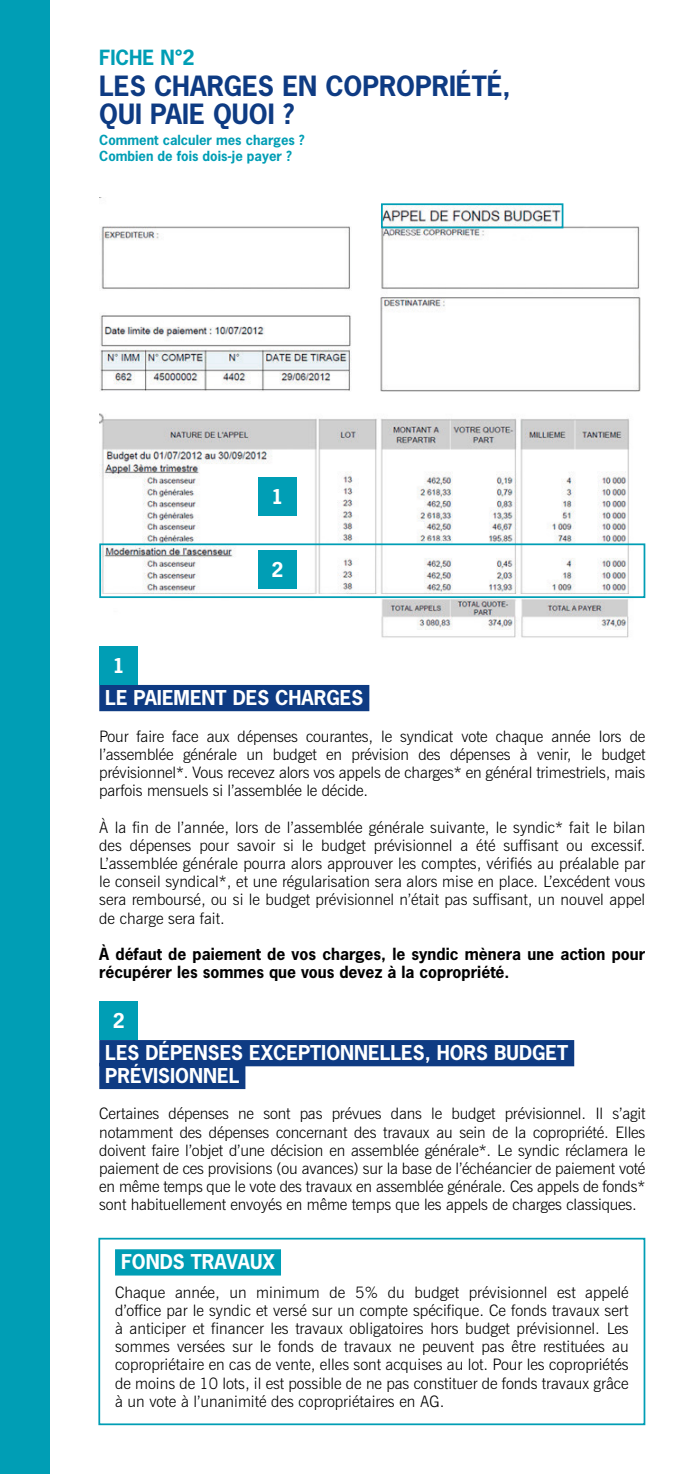
<style>
.page{position:relative;width:695px;height:1474px;background:#fff}
.page>*{position:absolute;margin:0;border:0;box-sizing:border-box;transform-origin:0 0}
.t1{font:700 26.25px/27.7px "News Gothic Std";color:#0e3b83}
.t2{font:700 19.6px "News Gothic Std";color:#009eb5}
.t3{font:700 19.25px/22.8px "News Gothic Std";color:#fff}
.t4{font:300 15.75px/18.2px "News Gothic BT";color:#000;text-align:justify}
.t5{font:700 15.75px/18.2px "News Gothic Std";color:#000}
.t6{font:700 13.12px/15.8px "News Gothic Std";color:#009eb5}
</style>
<div class="page">
<div style="left:99px;top:685px;width:270px;height:26px;background:#0e3b83"></div>
<div style="left:99px;top:1040px;width:475px;height:26px;background:#0e3b83"></div>
<div style="left:99px;top:1062px;width:146px;height:27px;background:#0e3b83"></div>
<div style="left:99px;top:646px;width:39px;height:38px;background:#009eb5"></div>
<div style="left:99px;top:1000px;width:39px;height:39px;background:#009eb5"></div>
<div style="left:115px;top:1249px;width:166px;height:26px;background:#009eb5"></div>
<div style="left:98px;top:1237px;width:547px;height:188px;border:2px solid #009eb5"></div>
<div style="left:0;top:0;width:50px;height:1473px;background:#009eb5"></div>
<img style="left:99px;top:197px;width:542px;height:441px">
<div style="left:258px;top:477px;width:39px;height:38px;background:#009eb5"></div>
<div style="left:258px;top:549px;width:39px;height:39px;background:#009eb5"></div>
<div style="left:99px;top:543px;width:546px;height:55px;border:2px solid #009eb5"></div>
<div style="left:381px;top:203px;width:182px;height:25px;border:2px solid #009eb5"></div>
<p class="t2" style="left:99px;top:45px;width:97px">FICHE N°2</p>
<h1 class="t1" style="left:99px;top:72px;width:413px">LES CHARGES EN COPROPRIÉTÉ,<br>QUI PAIE QUOI ?</h1>
<p class="t6" style="left:99px;top:132px;width:207px">Comment calculer mes charges ?<br>Combien de fois dois-je payer ?</p>
<p class="t3" style="left:271px;top:484px;width:13px">1</p>
<p class="t3" style="left:113px;top:653px;width:13px">1</p>
<p class="t3" style="left:271px;top:557px;width:13px">2</p>
<p class="t3" style="left:105px;top:686px;width:259px">LE PAIEMENT DES CHARGES</p>
<p class="t4" style="left:99px;top:726px;width:547px">Pour faire face aux dépenses courantes, le syndicat vote chaque année lors de l’assemblée générale un budget en prévision des dépenses à venir, le budget prévisionnel*. Vous recevez alors vos appels de charges* en général trimestriels, mais parfois mensuels si l’assemblée le décide.</p>
<p class="t4" style="left:99px;top:817px;width:547px">À la fin de l’année, lors de l’assemblée générale suivante, le syndic* fait le bilan des dépenses pour savoir si le budget prévisionnel a été suffisant ou excessif.<br>L’assemblée générale pourra alors approuver les comptes, vérifiés au préalable par le conseil syndical*, et une régularisation sera alors mise en place. L’excédent vous sera remboursé, ou si le budget prévisionnel n’était pas suffisant, un nouvel appel de charge sera fait.</p>
<p class="t5" style="left:99px;top:944px;width:547px">À défaut de paiement de vos charges, le syndic mènera une action pour récupérer les sommes que vous devez à la copropriété.</p>
<p class="t3" style="left:113px;top:1008px;width:13px">2</p>
<p class="t3" style="left:105px;top:1041px;width:464px">LES DÉPENSES EXCEPTIONNELLES, HORS BUDGET<br>PRÉVISIONNEL</p>
<p class="t4" style="left:99px;top:1104px;width:547px">Certaines dépenses ne sont pas prévues dans le budget prévisionnel. Il s’agit notamment des dépenses concernant des travaux au sein de la copropriété. Elles doivent faire l’objet d’une décision en assemblée générale*. Le syndic réclamera le paiement de ces provisions (ou avances) sur la base de l’échéancier de paiement voté en même temps que le vote des travaux en assemblée générale. Ces appels de fonds* sont habituellement envoyés en même temps que les appels de charges classiques.</p>
<p class="t3" style="left:121px;top:1250px;width:155px">FONDS TRAVAUX</p>
<p class="t4" style="left:115px;top:1282px;width:515px">Chaque année, un minimum de 5% du budget prévisionnel est appelé d’office par le syndic et versé sur un compte spécifique. Ce fonds travaux sert à anticiper et financer les travaux obligatoires hors budget prévisionnel. Les sommes versées sur le fonds de travaux ne peuvent pas être restituées au copropriétaire en cas de vente, elles sont acquises au lot. Pour les copropriétés de moins de 10 lots, il est possible de ne pas constituer de fonds travaux grâce à un vote à l’unanimité des copropriétaires en AG.</p>
</div>
